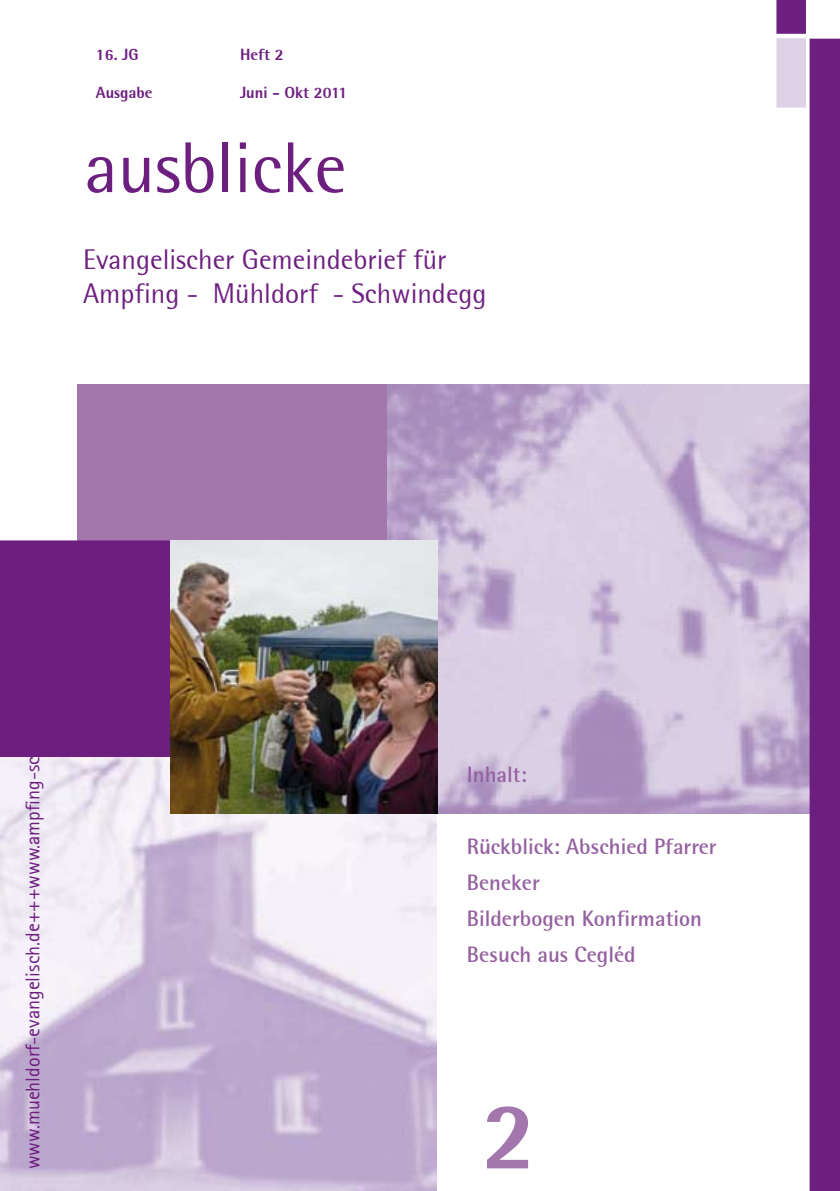
<style>
.page{position:relative;width:840px;height:1191px;background:#fff}
.page>*{position:absolute;margin:0;border:0;box-sizing:border-box;transform-origin:0 0}
.t1{font:800 96px "Rotis Semi Sans";color:#a377ae}
.t2{font:72px "Rotis Semi Sans";color:#6d1f80}
.t3{font:28px/33.6px "Rotis Semi Sans";color:#6d1f80}
.t4{font:700 22px/36px "Rotis Semi Sans";color:#9461a0}
.t5{font:20px "Rotis Sans Serif 55";color:#6d1f80}
.t6{font:800 16px "Rotis Semi Sans";color:#6d1f80}
</style>
<div class="page">
<div style="left:77px;top:384px;width:740px;height:374px;background:#a377ae"></div>
<img style="left:387px;top:385px;width:389px;height:428px">
<div style="left:0;top:540px;width:170px;height:217px;background:#6d1f80"></div>
<svg style="left:776px;top:0;width:63px;height:1191px"></svg>
<img style="left:0;top:757px;width:436px;height:434px">
<img style="left:170px;top:540px;width:267px;height:274px">
<p class="t6" style="left:96px;top:44px;width:44px">16. JG</p>
<p class="t6" style="left:240px;top:44px;width:45px">Heft 2</p>
<p class="t6" style="left:96px;top:82px;width:58px">Ausgabe</p>
<p class="t6" style="left:240px;top:82px;width:109px">Juni - Okt 2011</p>
<h2 class="t2" style="left:84px;top:125px;width:263px">ausblicke</h2>
<p class="t3" style="left:83px;top:242px;width:405px">Evangelischer Gemeindebrief für<br>Ampfing - Mühldorf - Schwindegg</p>
<p class="t5" style="left:21px;top:1169px;width:414px;rotate:-90deg">www.muehldorf-evangelisch.de+++www.ampfing-sc</p>
<p class="t4" style="left:466px;top:756px;width:61px">Inhalt:</p>
<p class="t4" style="left:466px;top:828px;width:251px">Rückblick: Abschied Pfarrer<br>Beneker<br>Bilderbogen Konfirmation<br>Besuch aus Cegléd</p>
<h1 class="t1" style="left:482px;top:1074px;width:55px">2</h1>
</div>
